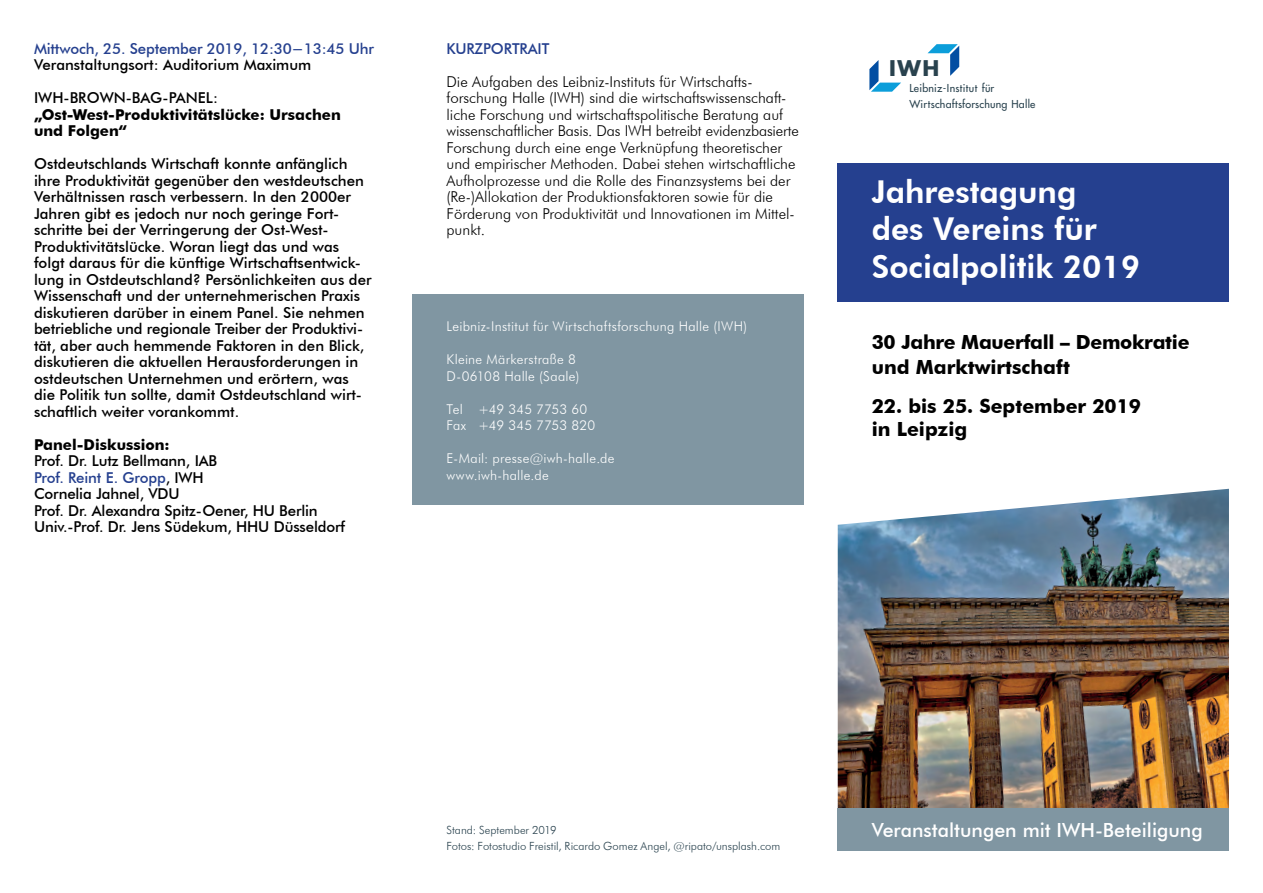
<style>
.page{position:relative;width:1263px;height:893px;background:#fff}
.page>*{position:absolute;margin:0;border:0;box-sizing:border-box;transform-origin:0 0}
.t1{font:800 31.5px/37.8px "Futura BT";color:#fff}
.t2{font:700 21px "Futura";color:#29424e}
.t3{font:700 19.5px/25.2px "Futura BT";color:#000}
.t4{font:500 19.5px "Futura BT";color:#fff}
.t5{font:500 15px/16.5px "Futura BT";color:#000}
.t6{font:300 15px/16.5px "Futura BT";color:#000}
.t7{font:700 15px/16.5px "Futura BT";color:#000}
.t8{font:500 15px "Futura BT";letter-spacing:-.01em;color:#25408f}
.t9{font:300 13.5px/16.5px "Futura BT";letter-spacing:.02em;color:#fff}
.t10{font:300 11.25px/16.5px "Futura BT";color:#29424e}
.t11{font:10.65px/15.9px "Futura";letter-spacing:.02em;color:#29424e}
.s1{color:#25408f}
</style>
<div class="page">
<div style="left:838px;top:163px;width:391px;height:139px;background:#25408f"></div>
<svg style="left:927px;top:44px;width:32px;height:32px"></svg>
<svg style="left:869px;top:60px;width:32px;height:32px"></svg>
<div style="left:412px;top:294px;width:392px;height:211px;background:#8096a2"></div>
<img style="left:838px;top:489px;width:391px;height:319px">
<div style="left:838px;top:808px;width:391px;height:42px;background:#8096a2"></div>
<p class="t8" style="left:34px;top:39px;width:341px">Mittwoch, 25. September 2019, 12:30−13:45 Uhr</p>
<p class="t5" style="left:34px;top:57px;width:279px">Veranstaltungsort: Auditorium Maximum</p>
<p class="t5" style="left:34px;top:90px;width:186px">IWH-BROWN-BAG-PANEL:</p>
<p class="t7" style="left:34px;top:106px;width:308px">„Ost-West-Produktivitätslücke: Ursachen und Folgen“</p>
<p class="t5" style="left:34px;top:156px;width:339px">Ostdeutschlands Wirtschaft konnte anfänglich ihre Produktivität gegenüber den westdeutschen Verhältnissen rasch verbessern. In den 2000er Jahren gibt es jedoch nur noch geringe Fort&shy;schritte bei der Verringerung der Ost-West-Produktivitätslücke. Woran liegt das und was folgt daraus für die künftige Wirtschaftsentwick&shy;lung in Ostdeutschland? Persönlichkeiten aus der Wissenschaft und der unternehmerischen Praxis diskutieren darüber in einem Panel. Sie nehmen betriebliche und regionale Treiber der Produktivi&shy;tät, aber auch hemmende Faktoren in den Blick, diskutieren die aktuellen Herausforderungen in ostdeutschen Unternehmen und erörtern, was die Politik tun sollte, damit Ostdeutschland wirt&shy;schaftlich weiter vorankommt.</p>
<p class="t7" style="left:34px;top:436px;width:137px">Panel-Diskussion:</p>
<p class="t5" style="left:34px;top:453px;width:312px">Prof. Dr. Lutz Bellmann, IAB<br><span class="s1">Prof. Reint E. Gropp</span>, IWH<br>Cornelia Jahnel, VDU<br>Prof. Dr. Alexandra Spitz-Oener, HU Berlin<br>Univ.-Prof. Dr. Jens Südekum, HHU Düsseldorf</p>
<p class="t8" style="left:446px;top:39px;width:104px">KURZPORTRAIT</p>
<p class="t6" style="left:446px;top:73px;width:354px">Die Aufgaben des Leibniz-Instituts für Wirtschafts&shy;forschung Halle (IWH) sind die wirtschaftswissenschaft&shy;liche Forschung und wirtschaftspolitische Beratung auf wissenschaftlicher Basis. Das IWH betreibt evidenzbasierte Forschung durch eine enge Verknüpfung theoretischer und empirischer Methoden. Dabei stehen wirtschaftliche Aufholprozesse und die Rolle des Finanzsystems bei der (Re-)Allokation der Produktionsfaktoren sowie für die Förderung von Produktivität und Innovationen im Mittel&shy;punkt.</p>
<p class="t9" style="left:446px;top:318px;width:302px">Leibniz-Institut für Wirtschaftsforschung Halle (IWH)</p>
<p class="t9" style="left:446px;top:351px;width:134px">Kleine Märkerstraße 8<br>D-06108 Halle (Saale)</p>
<p class="t9" style="left:446px;top:401px;width:150px">Tel +49 345 7753 60<br>Fax +49 345 7753 820</p>
<p class="t9" style="left:446px;top:450px;width:170px">E-Mail: presse@iwh-halle.de www.iwh-halle.de</p>
<h2 class="t2" style="left:889px;top:54px;width:52px">IWH</h2>
<p class="t11" style="left:909px;top:80px;width:127px">Leibniz-Institut für<br>Wirtschaftsforschung Halle</p>
<h1 class="t1" style="left:872px;top:172px;width:270px">Jahrestagung<br>des Vereins für<br>Socialpolitik 2019</h1>
<h3 class="t3" style="left:872px;top:330px;width:319px">30 Jahre Mauerfall – Demokratie und Marktwirtschaft</h3>
<h3 class="t3" style="left:872px;top:394px;width:271px;line-height:23.4px">22. bis 25. September 2019 in Leipzig</h3>
<p class="t10" style="left:446px;top:821px;width:335px">Stand: September 2019<br>Fotos: Fotostudio Freistil, Ricardo Gomez Angel, @ripato/unsplash.com</p>
<h3 class="t4" style="left:872px;top:818px;width:332px">Veranstaltungen mit IWH-Beteiligung</h3>
</div>
